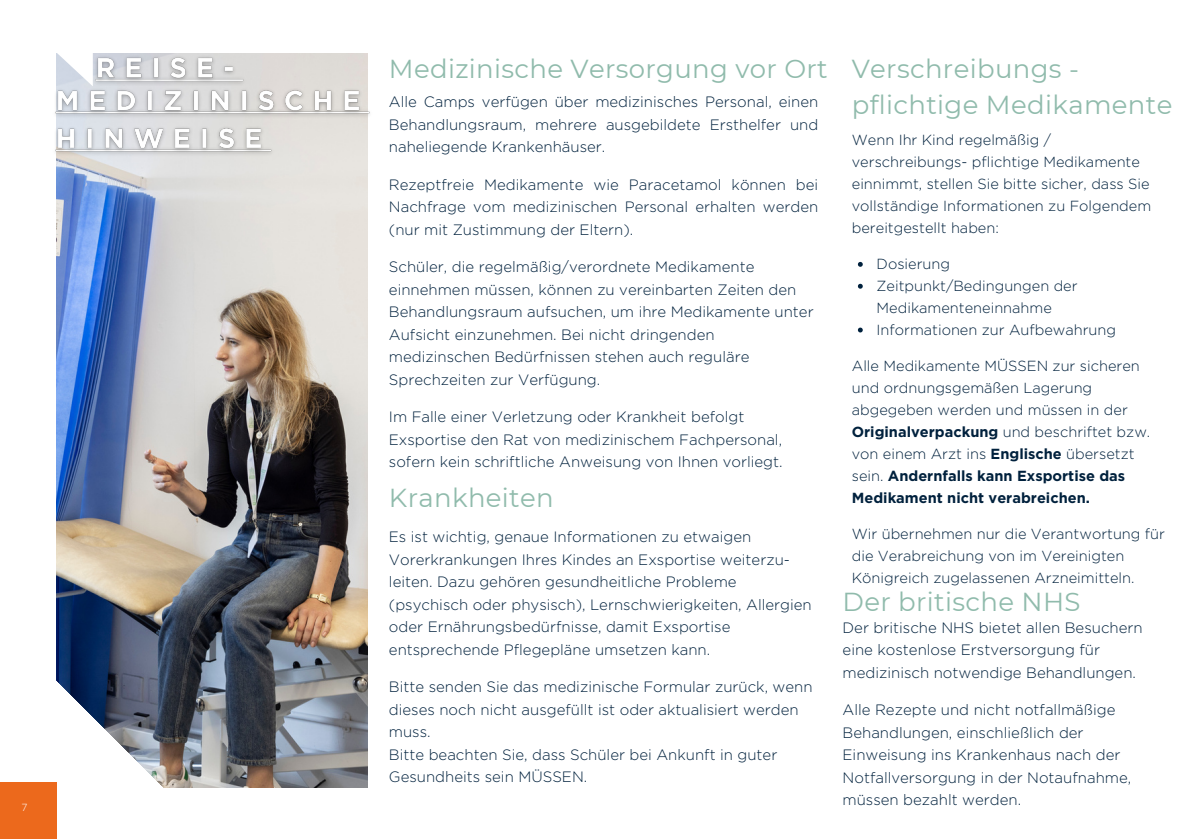
<style>
.page{position:relative;width:1190px;height:839px;background:#fff}
.page>*{position:absolute;margin:0;border:0;box-sizing:border-box;transform-origin:0 0}
.t1{font:26px/36px "Montserrat";letter-spacing:.015em;color:#90bbac}
.t2{font:300 15px/22.4px "Gotham";color:#00213d}
.t3{font:300 14.6px/21.8px "Gotham";color:#00213d}
.t4{font:300 10.2px "Gotham";color:#fff}
.s1{font-weight:700}
</style>
<div class="page">
<img style="left:56px;top:53px;width:312px;height:735px">
<svg style="left:56px;top:617px;width:130px;height:171px"></svg>
<svg style="left:858px;top:262px;width:5px;height:5px"></svg>
<svg style="left:858px;top:284px;width:5px;height:5px"></svg>
<svg style="left:858px;top:327px;width:5px;height:5px"></svg>
<div style="left:0;top:782px;width:57px;height:56px;background:#ec691c"></div>
<img style="left:93px;top:53px;width:168px;height:31px">
<svg style="left:56px;top:53px;width:37px;height:31px"></svg>
<img style="left:55px;top:84px;width:315px;height:78px">
<p class="t4" style="left:21px;top:800px;width:8px">7</p>
<p class="t1" style="left:389px;top:51px;width:440px">Medizinische Versorgung vor Ort</p>
<p class="t2" style="left:389px;top:91px;width:431px;text-align:justify">Alle Camps verfügen über medizinisches Personal, einen Behandlungsraum, mehrere ausgebildete Ersthelfer und naheliegende Krankenhäuser.</p>
<p class="t2" style="left:389px;top:173px;width:431px;text-align:justify">Rezeptfreie Medikamente wie Paracetamol können bei Nachfrage vom medizinischen Personal erhalten werden (nur mit Zustimmung der Eltern).</p>
<p class="t2" style="left:389px;top:256px;width:426px">Schüler, die regelmäßig/verordnete Medikamente einnehmen müssen, können zu vereinbarten Zeiten den Behandlungsraum aufsuchen, um ihre Medikamente unter Aufsicht einzunehmen. Bei nicht dringenden medizinschen Bedürfnissen stehen auch reguläre Sprechzeiten zur Verfügung.</p>
<p class="t2" style="left:389px;top:405px;width:395px">Im Falle einer Verletzung oder Krankheit befolgt<br>Exsportise den Rat von medizinischem Fachpersonal, sofern kein schriftliche Anweisung von Ihnen vorliegt.</p>
<p class="t1" style="left:389px;top:480px;width:166px">Krankheiten</p>
<p class="t2" style="left:389px;top:526px;width:424px">Es ist wichtig, genaue Informationen zu etwaigen Vorerkrankungen Ihres Kindes an Exsportise weiterzu&shy;leiten. Dazu gehören gesundheitliche Probleme (psychisch oder physisch), Lernschwierigkeiten, Allergien oder Ernährungsbedürfnisse, damit Exsportise entsprechende Pflegepläne umsetzen kann.</p>
<p class="t2" style="left:389px;top:675px;width:425px">Bitte senden Sie das medizinische Formular zurück, wenn dieses noch nicht ausgefüllt ist oder aktualisiert werden muss.</p>
<p class="t2" style="left:389px;top:743px;width:390px">Bitte beachten Sie, dass Schüler bei Ankunft in guter<br>Gesundheits sein MÜSSEN.</p>
<p class="t1" style="left:852px;top:50px;width:322px">Verschreibungs - pflichtige Medikamente</p>
<p class="t3" style="left:852px;top:129px;width:301px">Wenn Ihr Kind regelmäßig / verschreibungs- pflichtige Medikamente einnimmt, stellen Sie bitte sicher, dass Sie vollständige Informationen zu Folgendem bereitgestellt haben:</p>
<p class="t3" style="left:877px;top:253px;width:75px">Dosierung</p>
<p class="t3" style="left:877px;top:275px;width:203px">Zeitpunkt/Bedingungen der<br>Medikamenteneinnahme</p>
<p class="t3" style="left:877px;top:319px;width:241px">Informationen zur Aufbewahrung</p>
<p class="t3" style="left:852px;top:355px;width:300px">Alle Medikamente MÜSSEN zur sicheren und ordnungsgemäßen Lagerung abgegeben werden und müssen in der <span class="s1">Originalverpackung</span> und beschriftet bzw. von einem Arzt ins <span class="s1">Englische</span> übersetzt sein. <span class="s1">Andernfalls kann Exsportise das Medikament nicht verabreichen.</span></p>
<p class="t3" style="left:852px;top:523px;width:315px">Wir übernehmen nur die Verantwortung für die Verabreichung von im Vereinigten<br>Königreich zugelassenen Arzneimitteln.</p>
<p class="t1" style="left:843px;top:583px;width:239px">Der britische NHS</p>
<p class="t2" style="left:843px;top:616px;width:302px">Der britische NHS bietet allen Besuchern eine kostenlose Erstversorgung für medizinisch notwendige Behandlungen.</p>
<p class="t2" style="left:843px;top:698px;width:290px">Alle Rezepte und nicht notfallmäßige Behandlungen, einschließlich der Einweisung ins Krankenhaus nach der Notfallversorgung in der Notaufnahme, müssen bezahlt werden.</p>
</div>
